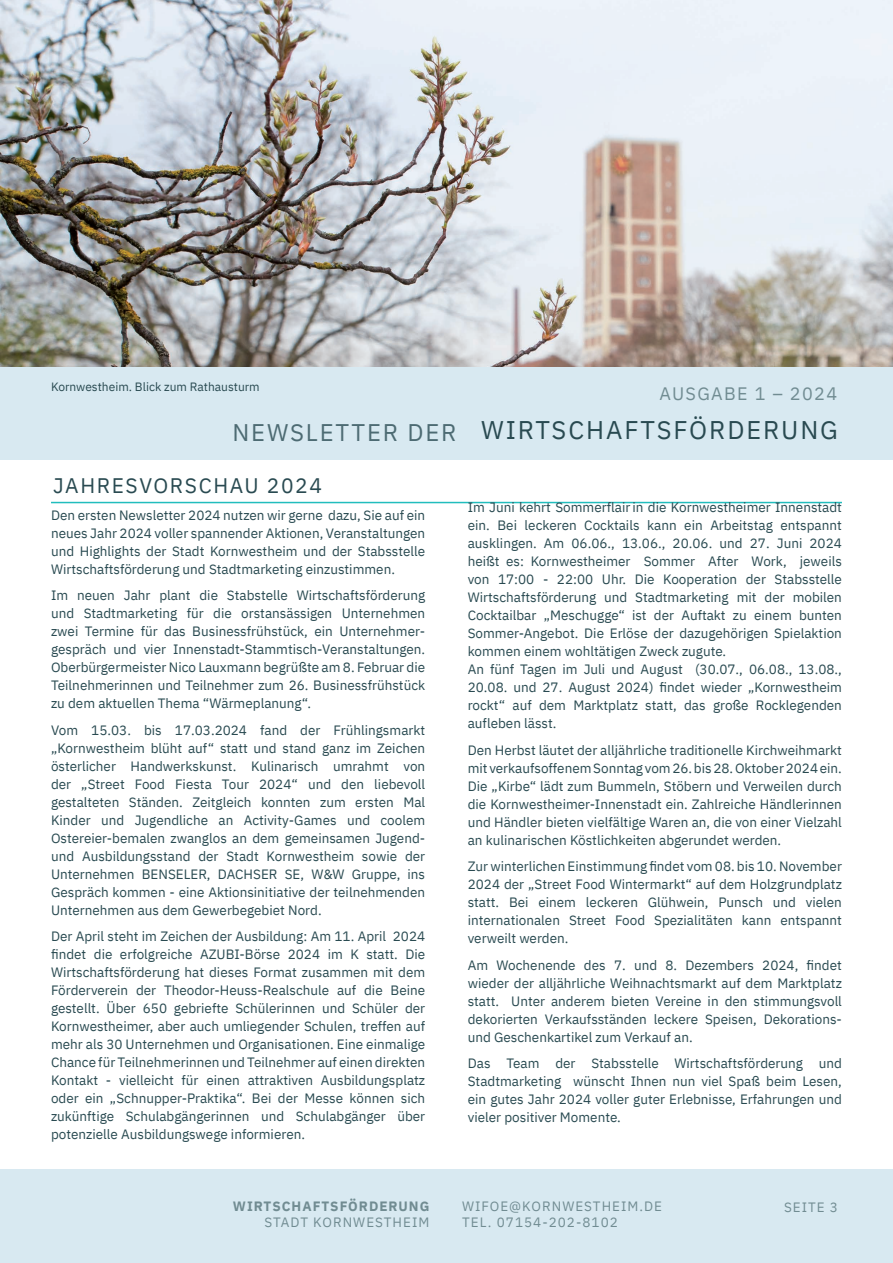
<style>
.page{position:relative;width:893px;height:1263px;background:#fff}
.page>*{position:absolute;margin:0;border:0;box-sizing:border-box;transform-origin:0 0}
.t1{font:25.5px "IBM Plex Sans";letter-spacing:.075em;color:#294a51}
.t2{font:21px "IBM Plex Sans";letter-spacing:.075em;color:#294a51}
.t3{font:18px "IBM Plex Sans";letter-spacing:.075em;color:#718c92}
.t4{font:13.5px/18px "IBM Plex Sans";color:#294a51;text-align:justify}
.t5{font:13.5px/16.2px "IBM Plex Sans";letter-spacing:.075em;color:#718c92}
.t6{font:700 13.5px "IBM Plex Sans";letter-spacing:.075em;color:#718c92}
.t7{font:12px "IBM Plex Sans";color:#294a51}
</style>
<div class="page">
<hr style="left:51px;top:502px;width:791px;height:1px;background:#21bdbd">
<div style="left:0;top:367px;width:893px;height:93px;background:#d8e9f1"></div>
<div style="left:0;top:1169px;width:893px;height:93px;background:#d8e9f1"></div>
<img style="left:0;top:0;width:893px;height:367px">
<p class="t7" style="left:51px;top:378px;width:210px">Kornwestheim. Blick zum Rathausturm</p>
<h3 class="t3" style="left:659px;top:380px;width:179px">AUSGABE 1 – 2024</h3>
<h1 class="t1" style="left:232px;top:410px;width:607px"><sub>NEWSLETTER</sub> <sub>DER</sub> WIRTSCHAFTSFÖRDERUNG</h1>
<h2 class="t2" style="left:53px;top:469px;width:270px">JAHRESVORSCHAU 2024</h2>
<p class="t4" style="left:51px;top:505px;width:376px">Den ersten Newsletter 2024 nutzen wir gerne dazu, Sie auf ein neues Jahr 2024 voller spannender Aktionen, Veranstaltungen und Highlights der Stadt Kornwestheim und der Stabsstelle Wirtschaftsförderung und Stadtmarketing einzustimmen.</p>
<p class="t4" style="left:51px;top:585px;width:376px">Im neuen Jahr plant die Stabstelle Wirtschaftsförderung und Stadtmarketing für die orstansässigen Unternehmen zwei Termine für das Businessfrühstück, ein Unternehmer&shy;gespräch und vier Innenstadt-Stammtisch-Veranstaltungen.<br>Oberbürgermeister Nico Lauxmann begrüßte am 8. Februar die Teilnehmerinnen und Teilnehmer zum 26. Businessfrühstück zu dem aktuellen Thema “Wärmeplanung“.</p>
<p class="t4" style="left:51px;top:720px;width:376px">Vom 15.03. bis 17.03.2024 fand der Frühlingsmarkt „Kornwestheim blüht auf“ statt und stand ganz im Zeichen österlicher Handwerkskunst. Kulinarisch umrahmt von der „Street Food Fiesta Tour 2024“ und den liebevoll gestalteten Ständen. Zeitgleich konnten zum ersten Mal Kinder und Jugendliche an Activity-Games und coolem Ostereier-bemalen zwanglos an dem gemeinsamen Jugend&shy;und Ausbildungsstand der Stadt Kornwestheim sowie der Unternehmen BENSELER, DACHSER SE, W&amp;W Gruppe, ins Gespräch kommen - eine Aktionsinitiative der teilnehmenden Unternehmen aus dem Gewerbegebiet Nord.</p>
<p class="t4" style="left:51px;top:926px;width:376px">Der April steht im Zeichen der Ausbildung: Am 11. April 2024 findet die erfolgreiche AZUBI-Börse 2024 im K statt. Die Wirtschaftsförderung hat dieses Format zusammen mit dem Förderverein der Theodor-Heuss-Realschule auf die Beine gestellt. Über 650 gebriefte Schülerinnen und Schüler der Kornwestheimer, aber auch umliegender Schulen, treffen auf mehr als 30 Unternehmen und Organisationen. Eine einmalige Chance für Teilnehmerinnen und Teilnehmer auf einen direkten Kontakt - vielleicht für einen attraktiven Ausbildungsplatz oder ein „Schnupper-Praktika“. Bei der Messe können sich zukünftige Schulabgängerinnen und Schulabgänger über potenzielle Ausbildungswege informieren.</p>
<p class="t6" style="left:233px;top:1195px;width:198px">WIRTSCHAFTSFÖRDERUNG</p>
<p class="t5" style="left:264px;top:1213px;width:167px">STADT KORNWESTHEIM</p>
<p class="t4" style="left:468px;top:497px;width:376px;text-align:left">Im Juni kehrt Sommerflair in die Kornwestheimer Innenstadt ein. Bei leckeren Cocktails kann ein Arbeitstag entspannt ausklingen. Am 06.06., 13.06., 20.06. und 27. Juni 2024 heißt es: Kornwestheimer Sommer After Work, jeweils von 17:00 - 22:00 Uhr. Die Kooperation der Stabsstelle Wirtschaftsförderung und Stadtmarketing mit der mobilen Cocktailbar „Meschugge“ ist der Auftakt zu einem bunten Sommer-Angebot. Die Erlöse der dazugehörigen Spielaktion kommen einem wohltätigen Zweck zugute.<br>An fünf Tagen im Juli und August (30.07., 06.08., 13.08., 20.08. und 27. August 2024) findet wieder „Kornwestheim rockt“ auf dem Marktplatz statt, das große Rocklegenden aufleben lässt.</p>
<p class="t4" style="left:468px;top:740px;width:376px">Den Herbst läutet der alljährliche traditionelle Kirchweihmarkt mit verkaufsoffenem Sonntag vom 26. bis 28. Oktober 2024 ein.<br>Die „Kirbe“ lädt zum Bummeln, Stöbern und Verweilen durch die Kornwestheimer-Innenstadt ein. Zahlreiche Händlerinnen und Händler bieten vielfältige Waren an, die von einer Vielzahl an kulinarischen Köstlichkeiten abgerundet werden.</p>
<p class="t4" style="left:468px;top:856px;width:376px">Zur winterlichen Einstimmung findet vom 08. bis 10. November 2024 der „Street Food Wintermarkt“ auf dem Holzgrundplatz statt. Bei einem leckeren Glühwein, Punsch und vielen internationalen Street Food Spezialitäten kann entspannt verweilt werden.</p>
<p class="t4" style="left:468px;top:955px;width:376px">Am Wochenende des 7. und 8. Dezembers 2024, findet wieder der alljährliche Weihnachtsmarkt auf dem Marktplatz statt. Unter anderem bieten Vereine in den stimmungsvoll dekorierten Verkaufsständen leckere Speisen, Dekorations&shy;und Geschenkartikel zum Verkauf an.</p>
<p class="t4" style="left:468px;top:1053px;width:376px">Das Team der Stabsstelle Wirtschaftsförderung und Stadtmarketing wünscht Ihnen nun viel Spaß beim Lesen, ein gutes Jahr 2024 voller guter Erlebnisse, Erfahrungen und vieler positiver Momente.</p>
<p class="t5" style="left:462px;top:1197px;width:201px">WIFOE@KORNWESTHEIM.DE<br>TEL. 07154-202-8102</p>
<p class="t5" style="left:784px;top:1198px;width:55px">SEITE 3</p>
</div>
